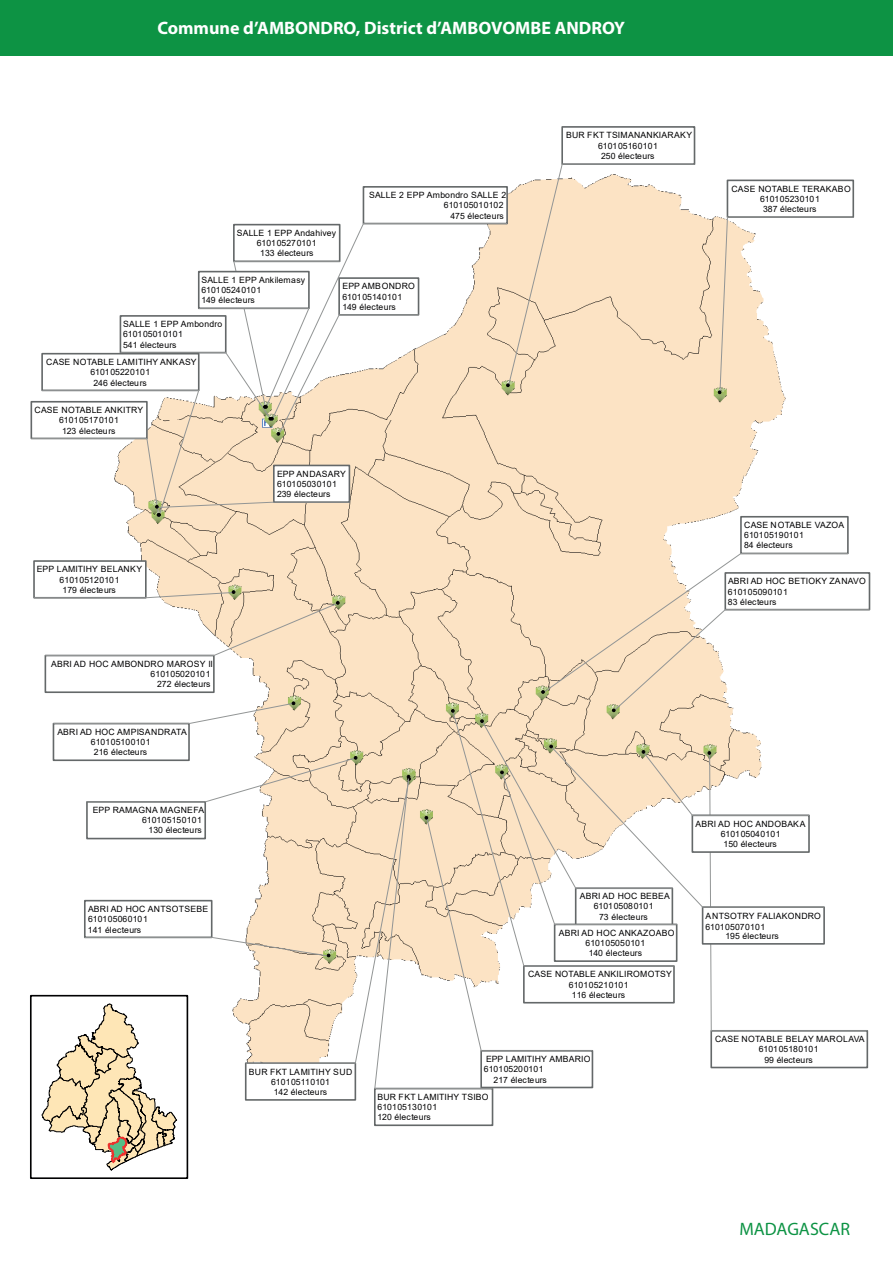
<style>
.page{position:relative;width:893px;height:1263px;background:#fff}
.page>*{position:absolute;margin:0;border:0;box-sizing:border-box;transform-origin:0 0}
.t1{font:700 18px "Myriad Pro";color:#fff}
.t2{font:18px "Myriad Pro";color:#0d9344}
.t3{font:8.7px/10.2px "Arial";letter-spacing:.02em;color:#000002;text-align:center}
.t4{font:8.7px/10.2px "Arial";letter-spacing:.02em;color:#000001;text-align:center}
.s1{color:#000002}
.s2{color:#000001}
</style>
<div class="page">
<div style="left:0;top:0;width:893px;height:56px;background:#0d9344"></div>
<img style="left:30px;top:126px;width:841px;height:1053px">
<div style="left:363px;top:186px;width:145px;height:38px;background:#fff;border:2px solid #646869"></div>
<svg style="left:271px;top:223px;width:237px;height:198px"></svg>
<div style="left:233px;top:224px;width:107px;height:38px;background:#fff;border:2px solid #646869"></div>
<div style="left:561px;top:126px;width:134px;height:39px;background:#fff;border:2px solid #646869"></div>
<svg style="left:507px;top:164px;width:188px;height:224px"></svg>
<div style="left:727px;top:180px;width:127px;height:38px;background:#fff;border:2px solid #646869"></div>
<svg style="left:718px;top:217px;width:136px;height:178px"></svg>
<div style="left:45px;top:655px;width:170px;height:38px;background:#fff;border:2px solid #646869"></div>
<svg style="left:31px;top:261px;width:388px;height:256px"></svg>
<div style="left:33px;top:560px;width:114px;height:38px;background:#fff;border:2px solid #646869"></div>
<svg style="left:33px;top:591px;width:307px;height:65px"></svg>
<div style="left:53px;top:723px;width:137px;height:38px;background:#fff;border:2px solid #646869"></div>
<svg style="left:53px;top:702px;width:242px;height:22px"></svg>
<div style="left:245px;top:1062px;width:111px;height:39px;background:#fff;border:2px solid #646869"></div>
<svg style="left:245px;top:777px;width:129px;height:287px"></svg>
<div style="left:374px;top:1088px;width:119px;height:38px;background:#fff;border:2px solid #646869"></div>
<div style="left:86px;top:801px;width:120px;height:38px;background:#fff;border:2px solid #646869"></div>
<svg style="left:86px;top:756px;width:272px;height:46px"></svg>
<svg style="left:452px;top:709px;width:222px;height:10px"></svg>
<svg style="left:374px;top:719px;width:494px;height:370px"></svg>
<div style="left:740px;top:516px;width:109px;height:38px;background:#fff;border:2px solid #646869"></div>
<svg style="left:541px;top:553px;width:329px;height:159px"></svg>
<div style="left:84px;top:900px;width:128px;height:38px;background:#fff;border:2px solid #646869"></div>
<svg style="left:84px;top:937px;width:247px;height:20px"></svg>
<svg style="left:41px;top:1003px;width:136px;height:167px"></svg>
<div style="left:30px;top:995px;width:158px;height:184px;border:2px solid #000001"></div>
<h1 class="t1" style="left:157px;top:16px;width:469px">Commune d’AMBONDRO, District d’AMBOVOMBE ANDROY</h1>
<p class="t3" style="left:369px;top:190px;width:139px;text-align:right">SALLE 2 EPP Ambondro SALLE 2<br>610105010102<br>475 électeurs</p>
<p class="t4" style="left:237px;top:228px;width:101px">SALLE 1 EPP Andahivey<br>610105270101</p>
<p class="t4" style="left:201px;top:275px;width:105px;text-align:left"><span class="s1">SALLE</span> 1 EPP Ankilemasy<br><span class="s1">610105</span>240101<br><span class="s1">149 éle</span>cteurs</p>
<p class="t3" style="left:260px;top:248px;width:55px">133 électeurs</p>
<p class="t3" style="left:342px;top:281px;width:74px;text-align:left">EPP AMBONDRO<br>610105140101<br>149 électeurs</p>
<p class="t3" style="left:123px;top:319px;width:101px">SALLE 1 EPP Am<span class="s2">bondro</span></p>
<p class="t3" style="left:123px;top:329px;width:61px;text-align:left">610105010101<br>541 électeurs</p>
<p class="t3" style="left:46px;top:357px;width:152px">CASE NOTABLE LAMITIHY ANKASY<br>610105220101<br>246 électeurs</p>
<p class="t4" style="left:35px;top:405px;width:110px">CASE NOTABLE ANKITRY<br>610105170101</p>
<p class="t3" style="left:62px;top:425px;width:55px">123 électeurs</p>
<p class="t3" style="left:37px;top:564px;width:107px">EPP LAMITIHY BELANKY<br>610105120101<br>179 électeurs</p>
<p class="t3" style="left:51px;top:659px;width:163px;text-align:right">ABRI AD HOC AMBONDRO MAROSY II<br>610105020101<br>272 électeurs</p>
<p class="t3" style="left:57px;top:727px;width:131px">ABRI AD HOC AMPISANDRATA<br>610105100101<br>216 électeurs</p>
<p class="t3" style="left:93px;top:804px;width:113px;text-align:right">EPP RAMAGNA MAGNEFA<br>610105150101<br>130 électeurs</p>
<p class="t3" style="left:88px;top:904px;width:122px;text-align:left">ABRI AD HOC ANTSOTSEBE<br>610105060101<br>141 électeurs</p>
<p class="t3" style="left:277px;top:469px;width:70px;text-align:left">EPP ANDASARY<br>610105030101<br>239 électeurs</p>
<p class="t3" style="left:566px;top:130px;width:128px">BUR FKT TSIMANANKIARAKY<br>610105160101<br>250 électeurs</p>
<p class="t3" style="left:731px;top:183px;width:121px">CASE NOTABLE TERAKABO<br>610105230101<br>387 électeurs</p>
<p class="t3" style="left:744px;top:519px;width:102px;text-align:left">CASE NOTABLE VAZOA<br>610105190101<br>84 électeurs</p>
<p class="t4" style="left:728px;top:576px;width:139px;text-align:left">ABRI AD HOC BETIOKY ZANAVO<br>610105090101</p>
<p class="t3" style="left:728px;top:596px;width:50px">83 électeurs</p>
<p class="t3" style="left:696px;top:818px;width:111px"><span class="s2">ABR</span>I AD HOC ANDOBAKA</p>
<p class="t3" style="left:580px;top:891px;width:91px">ABRI AD HOC BEBEA<br>610105080101<br>73 électeurs</p>
<p class="t3" style="left:559px;top:927px;width:117px">ABRI AD HOC ANKAZOABO<br>610105050101<br>140 électeurs</p>
<p class="t3" style="left:528px;top:969px;width:145px">CASE NOTABLE ANKILIROMOTSY<br>610105210101<br>116 électeurs</p>
<p class="t3" style="left:721px;top:829px;width:61px">610105040101<br>150 électeurs</p>
<p class="t3" style="left:705px;top:911px;width:117px">ANTSOTRY FALIAKONDRO</p>
<p class="t3" style="left:705px;top:921px;width:61px">610105070101</p>
<p class="t3" style="left:725px;top:931px;width:55px">195 électeurs</p>
<p class="t3" style="left:715px;top:1034px;width:151px">CASE NOTABLE BELAY MAROLAVA<br>610105180101</p>
<p class="t3" style="left:249px;top:1066px;width:105px">BUR FKT LAMITIHY SUD<br>610105110101<br>142 électeurs</p>
<p class="t3" style="left:486px;top:1053px;width:106px">EPP LAMITIHY AMBARIO</p>
<p class="t3" style="left:764px;top:1054px;width:50px">99 électeurs</p>
<p class="t3" style="left:494px;top:1064px;width:55px;text-align:left;text-indent:-10px">610105200101<br>217 électeurs</p>
<p class="t3" style="left:377px;top:1092px;width:112px;text-align:left">BUR FKT LAMITIHY TSIBO<br>610105130101<br>120 électeurs</p>
<h1 class="t2" style="left:739px;top:1218px;width:112px">MADAGASCAR</h1>
</div>
